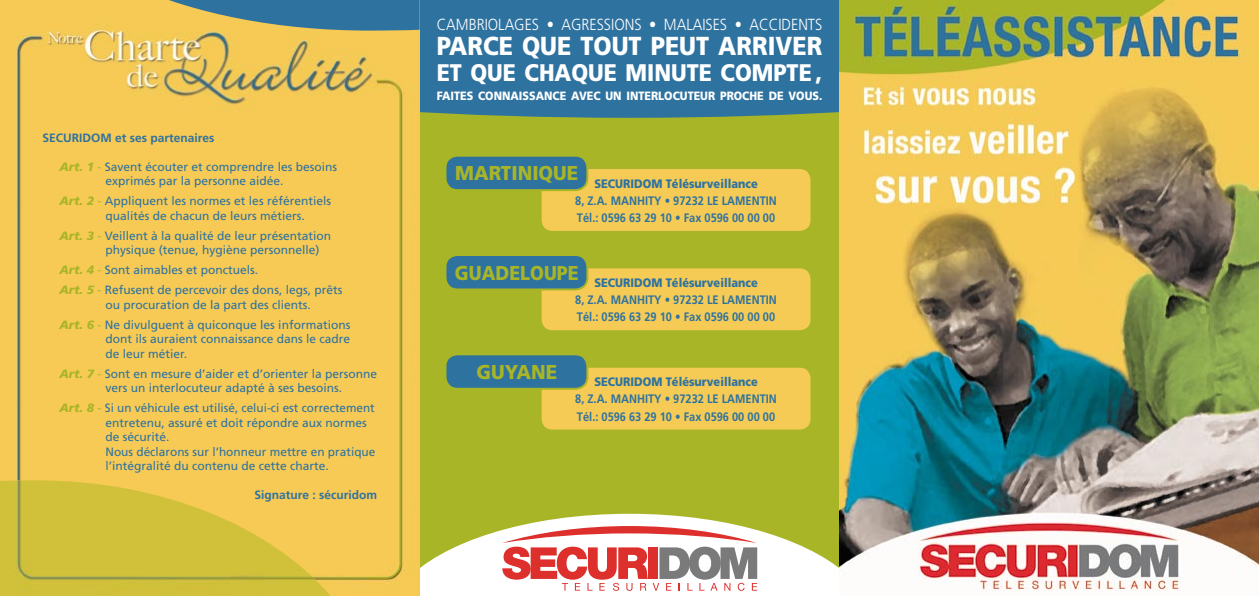
<style>
.page{position:relative;width:1259px;height:596px;background:#fff}
.page>*{position:absolute;margin:0;border:0;box-sizing:border-box;transform-origin:0 0}
.t1{font:900 26px "Frutiger";color:#fff;scale:.9 1}
.t2{font:900 24px "Frutiger";color:#fff;scale:.9 1}
.t3{font:900 20px "Frutiger";color:#a8b526;scale:.94 1}
.t4{font:900 20px "Frutiger";color:#a8b526;scale:.89 1}
.t5{font:300 16px "Frutiger";color:#fff;scale:.9 1}
.t6{font:700 12.3px/17.2px "Frutiger";color:#2e72a0;scale:.9 1}
.t7{font:900 12.3px "Frutiger";color:#2e72a0;scale:.9 1}
.t8{font:12px/14.4px "Frutiger";color:#2e72a0}
.t9{font:900 12px "Frutiger";color:#fff;scale:.9 1}
.t10{font:700 12px "Frutiger";color:#2e72a0}
.s1{font-weight:900;font-style:italic;color:#a8b526}
.s2{color:#a8b526}
</style>
<div class="page">
<div style="left:420px;top:0;width:419px;height:595px;background:#a8b526"></div>
<svg style="left:420px;top:513px;width:419px;height:82px;fill:#fff"></svg>
<svg style="left:502px;top:525px;width:255px;height:65px;background:#e1aba9"></svg>
<div style="left:420px;top:0;width:419px;height:118px;background:#2e72a0"></div>
<img style="left:839px;top:0;width:420px;height:591px">
<div style="left:0;top:0;width:420px;height:595px;background:#f7ca55"></div>
<svg style="left:133px;top:0;width:287px;height:31px;background:#769185"></svg>
<img style="left:0;top:480px;width:231px;height:115px">
<img style="left:231px;top:508px;width:34px;height:87px">
<img style="left:264px;top:537px;width:66px;height:58px">
<svg style="left:446px;top:156px;width:365px;height:75px"></svg>
<svg style="left:446px;top:256px;width:365px;height:75px"></svg>
<svg style="left:446px;top:355px;width:365px;height:75px"></svg>
<p class="t10" style="left:43px;top:131px;width:173px">SECURIDOM et ses partenaires</p>
<p class="t8" style="left:105px;top:159px;width:233px;text-indent:-46px"><span class="s1">Art. 1</span> <span class="s2">-</span> Savent écouter et comprendre les besoins exprimés par la personne aidée.</p>
<p class="t8" style="left:105px;top:194px;width:227px;text-indent:-46px"><span class="s1">Art. 2</span> <span class="s2">-</span> Appliquent les normes et les référentiels qualités de chacun de leurs métiers.</p>
<p class="t8" style="left:105px;top:228px;width:227px;text-indent:-46px"><span class="s1">Art. 3</span> <span class="s2">-</span> Veillent à la qualité de leur présentation physique (tenue, hygiène personnelle)</p>
<p class="t8" style="left:60px;top:260px;width:284px;line-height:20.1px"><span class="s1">Art. 4</span> <span class="s2">-</span> Sont aimables et ponctuels.<br><span class="s1">Art. 5</span> <span class="s2">-</span> Refusent de percevoir des dons, legs, prêts</p>
<p class="t8" style="left:60px;top:294px;width:292px;line-height:20.1px;text-align:center">ou procuration de la part des clients.<br><span class="s1">Art. 6</span> <span class="s2">-</span> Ne divulguent à quiconque les informations</p>
<p class="t8" style="left:105px;top:332px;width:246px">dont ils auraient connaissance dans le cadre de leur métier.</p>
<p class="t8" style="left:105px;top:366px;width:273px;text-indent:-46px"><span class="s1">Art. 7</span> <span class="s2">-</span> Sont en mesure d’aider et d’orienter la personne vers un interlocuteur adapté à ses besoins.</p>
<p class="t8" style="left:105px;top:400px;width:271px;text-indent:-46px"><span class="s1">Art. 8</span> <span class="s2">-</span> Si un véhicule est utilisé, celui-ci est correctement entretenu, assuré et doit répondre aux normes de sécurité.<br>Nous déclarons sur l’honneur mettre en pratique l’intégralité du contenu de cette charte.</p>
<p class="t10" style="left:255px;top:487px;width:124px">Signature : sécuridom</p>
<h3 class="t5" style="left:437px;top:15px;width:430px">CAMBRIOLAGES • AGRESSIONS • MALAISES • ACCIDENTS</h3>
<h1 class="t1" style="left:437px;top:30px;width:430px">PARCE QUE TOUT PEUT ARRIVER</h1>
<h2 class="t2" style="left:437px;top:58px;width:430px">ET QUE CHAQUE MINUTE COMPTE ,</h2>
<p class="t9" style="left:437px;top:89px;width:430px">FAITES CONNAISSANCE AVEC UN INTERLOCUTEUR PROCHE DE VOUS.</p>
<h3 class="t3" style="left:455px;top:161px;width:132px">MARTINIQUE</h3>
<p class="t7" style="left:594px;top:176px;width:183px">SECURIDOM Télésurveillance</p>
<p class="t6" style="left:575px;top:192px;width:226px">8, Z.A. MANHITY • 97232 LE LAMENTIN<br>Tél.: 0596 63 29 10 • Fax 0596 00 00 00</p>
<h3 class="t4" style="left:455px;top:260px;width:140px">GUADELOUPE</h3>
<p class="t7" style="left:594px;top:275px;width:183px">SECURIDOM Télésurveillance</p>
<p class="t6" style="left:575px;top:291px;width:226px">8, Z.A. MANHITY • 97232 LE LAMENTIN<br>Tél.: 0596 63 29 10 • Fax 0596 00 00 00</p>
<h3 class="t3" style="left:476px;top:359px;width:87px">GUYANE</h3>
<p class="t7" style="left:594px;top:374px;width:183px">SECURIDOM Télésurveillance</p>
<p class="t6" style="left:575px;top:390px;width:226px">8, Z.A. MANHITY • 97232 LE LAMENTIN<br>Tél.: 0596 63 29 10 • Fax 0596 00 00 00</p>
</div>
